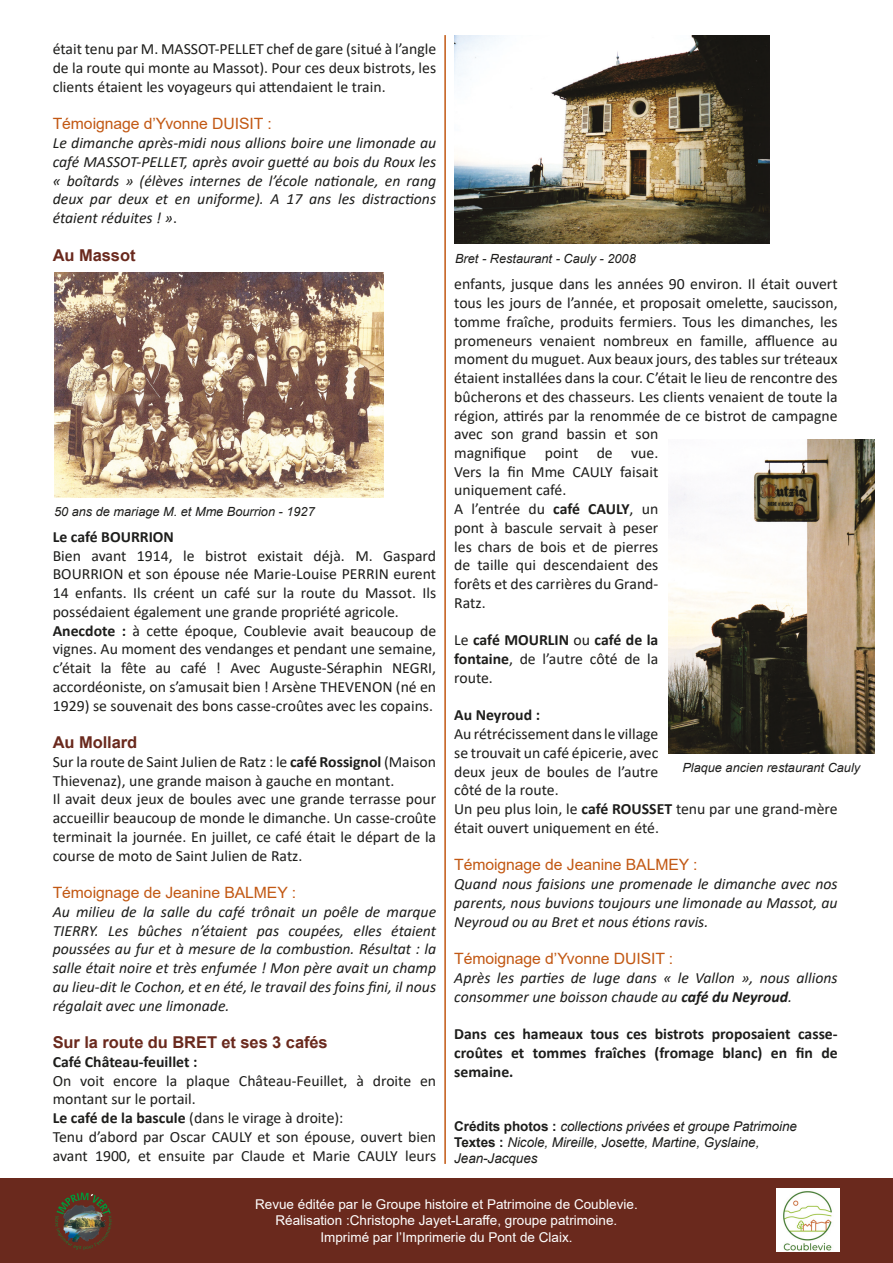
<style>
.page{position:relative;width:893px;height:1263px;background:#fff}
.page>*{position:absolute;margin:0;border:0;box-sizing:border-box;transform-origin:0 0}
.t1{font:700 16.35px "Arial";letter-spacing:-.005em;color:#6a291d}
.t2{font:15.6px/18.8px "Calibri";color:#1d1d1b}
.t3{font:italic 15.6px/18.8px "Calibri";color:#1d1d1b;text-align:justify}
.t4{font:700 15.6px/18.8px "Calibri";color:#1d1d1b;text-align:justify}
.t5{font:15.6px "Arial";letter-spacing:-.005em;color:#c25813}
.t6{font:13.5px/16.2px "Arial";color:#fff;text-align:center}
.t7{font:italic 13.5px/16.2px "Arial";letter-spacing:-.005em;color:#1d1d1b}
.t8{font:italic 12.6px "Arial";color:#1d1d1b}
.s1{font-style:normal}
.s2{font-weight:700}
.s3{font-weight:700;font-style:normal}
</style>
<div class="page">
<div style="left:0;top:1179px;width:893px;height:84px;background:#6a291d"></div>
<img style="left:55px;top:1192px;width:57px;height:58px">
<div style="left:776px;top:1188px;width:63px;height:64px;background:#fff"></div>
<img style="left:783px;top:1191px;width:49px;height:60px">
<hr style="left:444px;top:35px;width:2px;height:1129px;background:#c25813">
<img style="left:54px;top:272px;width:330px;height:225px">
<img style="left:454px;top:35px;width:316px;height:209px">
<img style="left:668px;top:439px;width:207px;height:315px">
<p class="t2" style="left:53px;top:39px;width:385px;text-align:justify">était tenu par M. MASSOT-PELLET chef de gare (situé à l’angle de la route qui monte au Massot). Pour ces deux bistrots, les clients étaient les voyageurs qui attendaient le train.</p>
<p class="t5" style="left:53px;top:113px;width:221px">Témoignage d’Yvonne DUISIT :</p>
<p class="t3" style="left:53px;top:133px;width:385px">Le dimanche après-midi nous allions boire une limonade au café MASSOT-PELLET, après avoir guetté au bois du Roux les « boîtards » (élèves internes de l’école nationale, en rang deux par deux et en uniforme). A 17 ans les distractions étaient réduites ! »<span class="s1">.</span></p>
<p class="t1" style="left:53px;top:243px;width:84px">Au Massot</p>
<p class="t8" style="left:54px;top:503px;width:262px">50 ans de mariage M. et Mme Bourrion - 1927</p>
<p class="t4" style="left:53px;top:527px;width:123px">Le café BOURRION</p>
<p class="t2" style="left:53px;top:546px;width:385px">Bien avant 1914, le bistrot existait déjà. M. Gaspard BOURRION et son épouse née Marie-Louise PERRIN eurent 14 enfants. Ils créent un café sur la route du Massot. Ils possédaient également une grande propriété agricole.<br><span class="s2">Anecdote :</span> à cette époque, Coublevie avait beaucoup de vignes. Au moment des vendanges et pendant une semaine, c’était la fête au café ! Avec Auguste-Séraphin NEGRI, accordéoniste, on s’amusait bien ! Arsène THEVENON (né en 1929) se souvenait des bons casse-croûtes avec les copains.</p>
<p class="t1" style="left:53px;top:731px;width:86px">Au Mollard</p>
<p class="t2" style="left:53px;top:752px;width:385px">Sur la route de Saint Julien de Ratz : le <span class="s2">café Rossignol</span> (Maison Thievenaz), une grande maison à gauche en montant.<br>Il avait deux jeux de boules avec une grande terrasse pour accueillir beaucoup de monde le dimanche. Un casse-croûte terminait la journée. En juillet, ce café était le départ de la course de moto de Saint Julien de Ratz.</p>
<p class="t5" style="left:53px;top:882px;width:245px">Témoignage de Jeanine BALMEY :</p>
<p class="t3" style="left:53px;top:902px;width:385px">Au milieu de la salle du café trônait un poêle de marque TIERRY. Les bûches n’étaient pas coupées, elles étaient poussées au fur et à mesure de la combustion. Résultat : la salle était noire et très enfumée ! Mon père avait un champ au lieu-dit le Cochon, et en été, le travail des foins fini, il nous régalait avec une limonade.</p>
<p class="t1" style="left:53px;top:1031px;width:277px">Sur la route du BRET et ses 3 cafés</p>
<p class="t4" style="left:53px;top:1052px;width:146px">Café Château-feuillet :</p>
<p class="t2" style="left:53px;top:1071px;width:385px">On voit encore la plaque Château-Feuillet, à droite en montant sur le portail.<br><span class="s2">Le café de la bascule</span> (dans le virage à droite):<br>Tenu d’abord par Oscar CAULY et son épouse, ouvert bien avant 1900, et ensuite par Claude et Marie CAULY leurs</p>
<p class="t8" style="left:455px;top:250px;width:182px">Bret - Restaurant - Cauly - 2008</p>
<p class="t2" style="left:454px;top:274px;width:385px">enfants, jusque dans les années 90 environ. Il était ouvert tous les jours de l’année, et proposait omelette, saucisson, tomme fraîche, produits fermiers. Tous les dimanches, les promeneurs venaient nombreux en famille, affluence au moment du muguet. Aux beaux jours, des tables sur tréteaux étaient installées dans la cour. C’était le lieu de rencontre des bûcherons et des chasseurs. Les clients venaient de toute la région, attirés par la renommée de ce bistrot de campagne avec son grand bassin et son<br>magnifique point de vue.<br>Vers la fin Mme CAULY faisait<br>uniquement café.<br>A l’entrée du <span class="s2">café CAULY</span>, un<br>pont à bascule servait à peser<br>les chars de bois et de pierres<br>de taille qui descendaient des<br>forêts et des carrières du Grand-<br>Ratz.</p>
<p class="t2" style="left:454px;top:630px;width:206px;text-align:justify">Le <span class="s2">café MOURLIN</span> ou <span class="s2">café de la fontaine</span>, de l’autre côté de la route.</p>
<p class="t4" style="left:454px;top:706px;width:87px">Au Neyroud :</p>
<p class="t2" style="left:454px;top:724px;width:385px">Au rétrécissement dans le village<br>se trouvait un café épicerie, avec<br>deux jeux de boules de l’autre<br>côté de la route.<br>Un peu plus loin, le <span class="s2">café ROUSSET</span> tenu par une grand-mère était ouvert uniquement en été.</p>
<p class="t5" style="left:454px;top:854px;width:245px">Témoignage de Jeanine BALMEY :</p>
<p class="t3" style="left:454px;top:874px;width:385px">Quand nous faisions une promenade le dimanche avec nos parents, nous buvions toujours une limonade au Massot, au Neyroud ou au Bret et nous étions ravis.</p>
<p class="t5" style="left:454px;top:948px;width:221px">Témoignage d’Yvonne DUISIT :</p>
<p class="t3" style="left:454px;top:968px;width:385px">Après les parties de luge dans « le Vallon », nous allions consommer une boisson chaude au <span class="s2">café du Neyroud</span>.</p>
<p class="t4" style="left:454px;top:1024px;width:385px">Dans ces hameaux tous ces bistrots proposaient casse&shy;croûtes et tommes fraîches (fromage blanc) en fin de semaine.</p>
<p class="t8" style="left:682px;top:759px;width:179px">Plaque ancien restaurant Cauly</p>
<p class="t7" style="left:454px;top:1118px;width:344px"><span class="s3">Crédits photos :</span> collections privées et groupe Patrimoine<br><span class="s3">Textes :</span> Nicole, Mireille, Josette, Martine, Gyslaine,<br>Jean-Jacques</p>
<p class="t6" style="left:255px;top:1196px;width:384px">Revue éditée par le Groupe histoire et Patrimoine de Coublevie.<br>Réalisation :Christophe Jayet-Laraffe, groupe patrimoine.<br>Imprimé par l’Imprimerie du Pont de Claix.</p>
</div>
